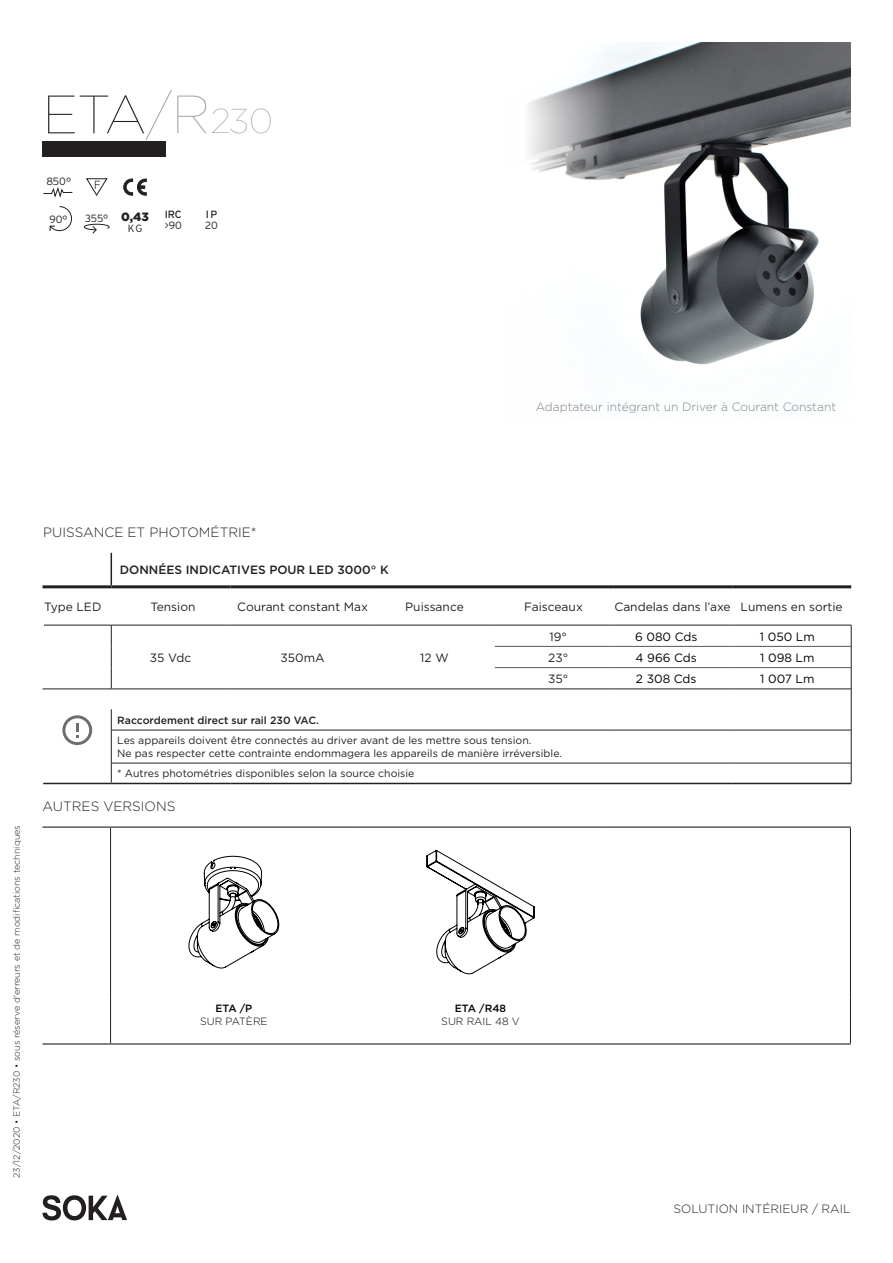
<style>
.page{position:relative;width:893px;height:1263px;background:#fff}
.page>*{position:absolute;margin:0;border:0;box-sizing:border-box;transform-origin:0 0}
.t1{font:100 54px "Gotham";color:#231f20}
.t2{font:300 13.5px "Gotham";color:#231f20}
.t3{font:12px "Gotham";color:#231f20}
.t4{font:300 12px "Gotham";color:#808285}
.t5{font:12px "Gotham";color:#000}
.t6{font:500 12px "Gotham";color:#231f20}
.t7{font:300 12px "Gotham";color:#231f20}
.t8{font:900 12px "Gotham";color:#231f20}
.t9{font:10.5px "Gotham";color:#231f20}
.t10{font:500 10.5px "Gotham";color:#231f20}
.t11{font:300 10.5px "Gotham";color:#000}
.t12{font:300 10.5px "Interstate";letter-spacing:-.005em;color:#231f20}
.t13{font:500 10.5px "Gotham";color:#000}
.t14{font:10.5px/10.5px "Interstate";color:#231f20}
.t15{font:300 9px "Gotham";color:#231f20}
.s1{color:#a8a9ad}
.s2{font-size:34.5px;color:#a8a9ad}
.s3{font-weight:300}
</style>
<div class="page">
<img style="left:528px;top:43px;width:322px;height:322px">
<div style="left:43px;top:142px;width:123px;height:15px;background:#231f20"></div>
<svg style="left:43px;top:1195px;width:84px;height:25px"></svg>
<svg style="left:43px;top:187px;width:30px;height:11px"></svg>
<svg style="left:86px;top:178px;width:22px;height:18px"></svg>
<svg style="left:124px;top:179px;width:22px;height:16px"></svg>
<svg style="left:49px;top:206px;width:23px;height:26px"></svg>
<svg style="left:84px;top:223px;width:26px;height:11px"></svg>
<hr style="left:111px;top:553px;width:1px;height:32px;background:#231f20">
<hr style="left:43px;top:783px;width:68px;height:1px;background:#231f20">
<hr style="left:111px;top:783px;width:119px;height:1px;background:#231f20">
<hr style="left:230px;top:783px;width:145px;height:1px;background:#231f20">
<hr style="left:375px;top:783px;width:119px;height:1px;background:#231f20">
<hr style="left:494px;top:783px;width:119px;height:1px;background:#231f20">
<hr style="left:613px;top:783px;width:119px;height:1px;background:#231f20">
<hr style="left:732px;top:783px;width:119px;height:1px;background:#231f20">
<hr style="left:851px;top:730px;width:1px;height:33px;background:#231f20">
<svg style="left:851px;top:763px;width:1px;height:20px"></svg>
<hr style="left:495px;top:646px;width:118px;height:1px;background:#57585a">
<hr style="left:613px;top:646px;width:119px;height:1px;background:#57585a">
<hr style="left:732px;top:646px;width:119px;height:1px;background:#57585a">
<hr style="left:495px;top:667px;width:118px;height:1px;background:#57585a">
<hr style="left:613px;top:667px;width:119px;height:1px;background:#57585a">
<hr style="left:732px;top:667px;width:119px;height:1px;background:#57585a">
<hr style="left:44px;top:625px;width:67px;height:1px;background:#231f20">
<hr style="left:111px;top:625px;width:119px;height:1px;background:#231f20">
<hr style="left:230px;top:625px;width:145px;height:1px;background:#231f20">
<hr style="left:375px;top:625px;width:119px;height:1px;background:#231f20">
<hr style="left:494px;top:625px;width:119px;height:1px;background:#231f20">
<hr style="left:613px;top:625px;width:119px;height:1px;background:#231f20">
<hr style="left:732px;top:625px;width:119px;height:1px;background:#231f20">
<svg style="left:111px;top:709px;width:1px;height:21px"></svg>
<hr style="left:111px;top:730px;width:1px;height:33px;background:#231f20">
<svg style="left:111px;top:764px;width:1px;height:19px"></svg>
<svg style="left:851px;top:625px;width:1px;height:105px"></svg>
<hr style="left:43px;top:688px;width:68px;height:1px;background:#231f20">
<hr style="left:111px;top:688px;width:119px;height:1px;background:#231f20">
<hr style="left:230px;top:688px;width:145px;height:1px;background:#231f20">
<hr style="left:375px;top:688px;width:119px;height:1px;background:#231f20">
<hr style="left:494px;top:688px;width:119px;height:1px;background:#231f20">
<hr style="left:613px;top:688px;width:119px;height:1px;background:#231f20">
<hr style="left:732px;top:688px;width:119px;height:1px;background:#231f20">
<svg style="left:111px;top:625px;width:1px;height:63px"></svg>
<hr style="left:43px;top:585px;width:68px;height:3px;background:#231f20">
<hr style="left:111px;top:585px;width:119px;height:3px;background:#231f20">
<hr style="left:230px;top:585px;width:145px;height:3px;background:#231f20">
<hr style="left:375px;top:585px;width:119px;height:3px;background:#231f20">
<hr style="left:494px;top:585px;width:119px;height:3px;background:#231f20">
<hr style="left:613px;top:585px;width:119px;height:3px;background:#231f20">
<hr style="left:732px;top:585px;width:119px;height:3px;background:#231f20">
<hr style="left:111px;top:730px;width:119px;height:1px;background:#231f20">
<hr style="left:230px;top:730px;width:145px;height:1px;background:#231f20">
<hr style="left:375px;top:730px;width:119px;height:1px;background:#231f20">
<hr style="left:494px;top:730px;width:119px;height:1px;background:#231f20">
<hr style="left:613px;top:730px;width:119px;height:1px;background:#231f20">
<hr style="left:732px;top:730px;width:119px;height:1px;background:#231f20">
<hr style="left:111px;top:763px;width:119px;height:1px;background:#231f20">
<hr style="left:230px;top:763px;width:145px;height:1px;background:#231f20">
<hr style="left:375px;top:763px;width:119px;height:1px;background:#231f20">
<hr style="left:494px;top:763px;width:119px;height:1px;background:#231f20">
<hr style="left:613px;top:763px;width:119px;height:1px;background:#231f20">
<hr style="left:732px;top:763px;width:119px;height:1px;background:#231f20">
<svg style="left:62px;top:715px;width:30px;height:30px"></svg>
<hr style="left:43px;top:826px;width:68px;height:2px;background:#231f20">
<hr style="left:111px;top:826px;width:246px;height:2px;background:#231f20">
<hr style="left:357px;top:826px;width:247px;height:2px;background:#231f20">
<hr style="left:604px;top:826px;width:247px;height:2px;background:#231f20">
<hr style="left:110px;top:828px;width:1px;height:169px;background:#231f20">
<hr style="left:110px;top:997px;width:1px;height:46px;background:#231f20">
<hr style="left:43px;top:1043px;width:68px;height:1px;background:#231f20">
<hr style="left:111px;top:1043px;width:246px;height:1px;background:#231f20">
<hr style="left:357px;top:1043px;width:247px;height:1px;background:#231f20">
<hr style="left:604px;top:1043px;width:247px;height:1px;background:#231f20">
<hr style="left:850px;top:828px;width:1px;height:169px;background:#231f20">
<hr style="left:850px;top:997px;width:1px;height:46px;background:#231f20">
<svg style="left:189px;top:856px;width:91px;height:112px"></svg>
<svg style="left:427px;top:850px;width:107px;height:124px"></svg>
<p class="t1" style="left:43px;top:81px;width:232px">ETA<span class="s1">/R</span><span class="s2">230</span></p>
<p class="t12" style="left:46px;top:176px;width:26px">850°</p>
<p class="t12" style="left:49px;top:213px;width:20px">90°</p>
<p class="t12" style="left:85px;top:213px;width:24px">355°</p>
<p class="t8" style="left:121px;top:210px;width:29px">0,43</p>
<p class="t12" style="left:128px;top:222px;width:16px">KG</p>
<p class="t14" style="left:165px;top:209px;width:19px">IRC <span class="s3">&gt;90</span></p>
<p class="t14" style="left:205px;top:209px;width:14px">IP<br><span class="s3">20</span></p>
<p class="t4" style="left:536px;top:399px;width:302px">Adaptateur intégrant un Driver à Courant Constant</p>
<p class="t15" style="left:11px;top:1178px;width:354px;rotate:-90deg">23/12/2020 • ETA/R230 • sous réserve d'erreurs et de modifications techniques</p>
<p class="t2" style="left:43px;top:524px;width:215px">PUISSANCE ET PHOTOMÉTRIE*</p>
<p class="t6" style="left:120px;top:563px;width:270px">DONNÉES INDICATIVES POUR LED 3000° K</p>
<p class="t3" style="left:44px;top:599px;width:59px">Type LED</p>
<p class="t3" style="left:150px;top:599px;width:47px">Tension</p>
<p class="t3" style="left:237px;top:599px;width:132px">Courant constant Max</p>
<p class="t3" style="left:405px;top:599px;width:60px">Puissance</p>
<p class="t3" style="left:524px;top:599px;width:60px">Faisceaux</p>
<p class="t3" style="left:614px;top:599px;width:118px">Candelas dans l’axe</p>
<p class="t3" style="left:741px;top:599px;width:104px">Lumens en sortie</p>
<p class="t3" style="left:150px;top:650px;width:43px">35 Vdc</p>
<p class="t3" style="left:281px;top:650px;width:46px">350mA</p>
<p class="t3" style="left:420px;top:650px;width:30px">12 W</p>
<p class="t3" style="left:549px;top:629px;width:19px">19°</p>
<p class="t5" style="left:635px;top:629px;width:64px">6 080 Cds</p>
<p class="t5" style="left:760px;top:629px;width:56px">1 050 Lm</p>
<p class="t3" style="left:548px;top:650px;width:22px">23°</p>
<p class="t5" style="left:636px;top:650px;width:63px">4 966 Cds</p>
<p class="t5" style="left:760px;top:650px;width:56px">1 098 Lm</p>
<p class="t3" style="left:548px;top:671px;width:22px">35°</p>
<p class="t5" style="left:636px;top:671px;width:62px">2 308 Cds</p>
<p class="t5" style="left:760px;top:671px;width:56px">1 007 Lm</p>
<p class="t10" style="left:117px;top:714px;width:203px">Raccordement direct sur rail 230 VAC.</p>
<p class="t9" style="left:117px;top:734px;width:416px">Les appareils doivent être connectés au driver avant de les mettre sous tension.</p>
<p class="t9" style="left:117px;top:747px;width:446px">Ne pas respecter cette contrainte endommagera les appareils de manière irréversible.</p>
<p class="t9" style="left:117px;top:767px;width:299px">* Autres photométries disponibles selon la source choisie</p>
<p class="t2" style="left:43px;top:798px;width:134px">AUTRES VERSIONS</p>
<p class="t13" style="left:215px;top:1002px;width:38px">ETA /P</p>
<p class="t11" style="left:200px;top:1014px;width:69px">SUR PATÈRE</p>
<p class="t13" style="left:455px;top:1002px;width:53px">ETA /R48</p>
<p class="t11" style="left:441px;top:1014px;width:80px">SUR RAIL 48 V</p>
<p class="t7" style="left:673px;top:1201px;width:178px">SOLUTION INTÉRIEUR / RAIL</p>
</div>
